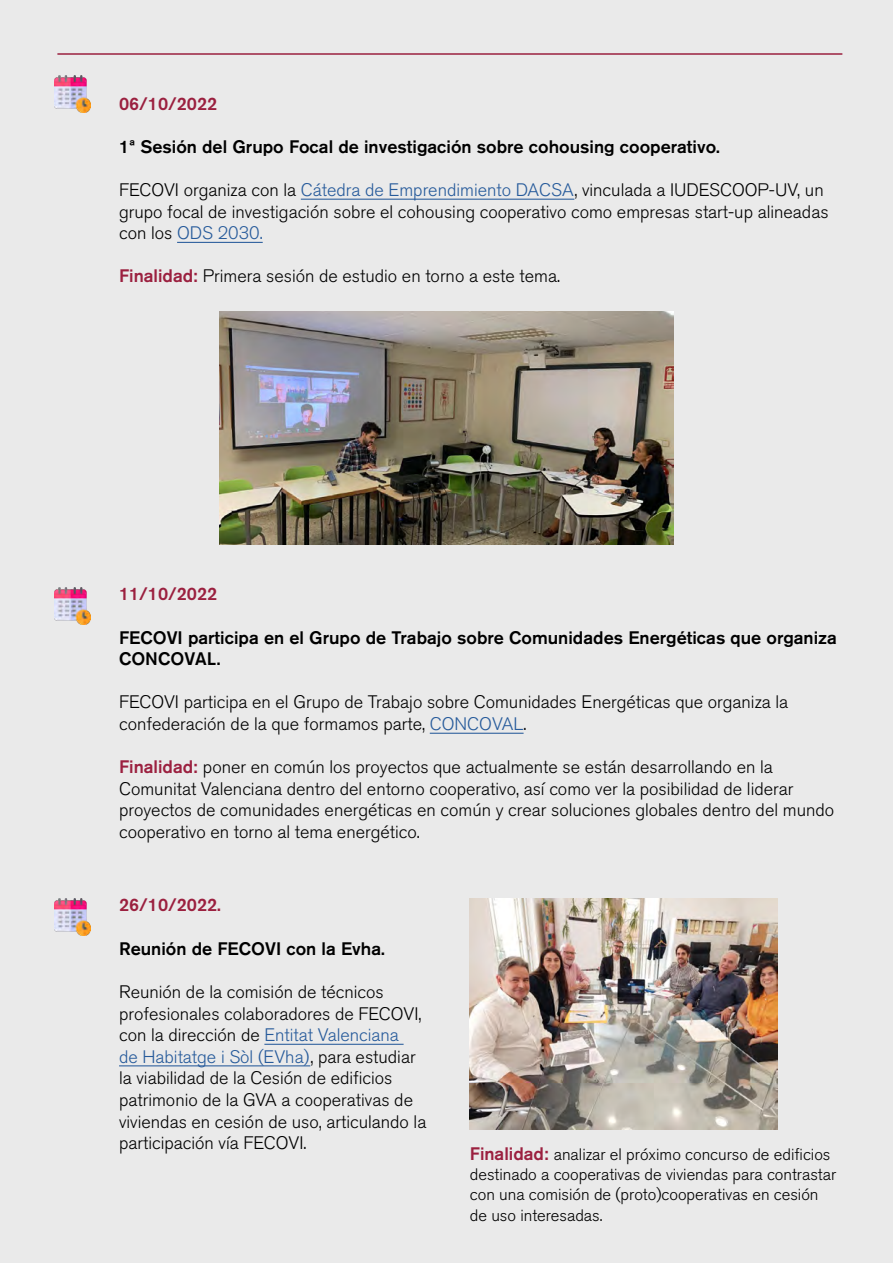
<style>
.page{position:relative;width:893px;height:1263px;background:#eaeaea}
.page>*{position:absolute;margin:0;border:0;box-sizing:border-box;transform-origin:0 0}
.t1{font:300 18px/21.6px "Akzidenz Grotesk BQ";color:#000}
.t2{font:500 18px/21.6px "Akzidenz Grotesk BQ";color:#000}
.t3{font:500 18px "Akzidenz Grotesk BQ";color:#9b203f}
.t4{font:300 16.5px/19.8px "Akzidenz Grotesk BQ";color:#000}
.s1{color:#275b9b}
.s2{font-weight:500;color:#9b203f}
.s3{font-weight:500;font-size:18px;color:#9b203f}
</style>
<div class="page">
<hr style="left:301px;top:199px;width:273px;height:1px;background:#275b9b">
<hr style="left:177px;top:242px;width:86px;height:1px;background:#275b9b">
<hr style="left:430px;top:733px;width:94px;height:1px;background:#275b9b">
<hr style="left:264px;top:1044px;width:140px;height:1px;background:#275b9b">
<hr style="left:119px;top:1065px;width:191px;height:1px;background:#275b9b">
<img style="left:219px;top:311px;width:454px;height:233px">
<img style="left:54px;top:75px;width:37px;height:37px">
<img style="left:54px;top:588px;width:37px;height:37px">
<img style="left:54px;top:899px;width:37px;height:37px">
<img style="left:470px;top:899px;width:307px;height:230px">
<hr style="left:57px;top:53px;width:785px;height:2px;background:#9b203f">
<p class="t3" style="left:119px;top:92px;width:100px">06/10/2022</p>
<p class="t2" style="left:119px;top:135px;width:602px">1ª Sesión del Grupo Focal de investigación sobre cohousing cooperativo.</p>
<p class="t1" style="left:119px;top:179px;width:711px">FECOVI organiza con la <span class="s1">Cátedra de Emprendimiento DACSA</span>, vinculada a IUDESCOOP-UV, un grupo focal de investigación sobre el cohousing cooperativo como empresas start-up alineadas con los <span class="s1">ODS 2030.</span></p>
<p class="t1" style="left:119px;top:266px;width:443px"><span class="s2">Finalidad:</span> Primera sesión de estudio en torno a este tema.</p>
<p class="t3" style="left:119px;top:583px;width:100px">11/10/2022</p>
<p class="t2" style="left:119px;top:626px;width:719px">FECOVI participa en el Grupo de Trabajo sobre Comunidades Energéticas que organiza<br>CONCOVAL.</p>
<p class="t1" style="left:119px;top:692px;width:671px">FECOVI participa en el Grupo de Trabajo sobre Comunidades Energéticas que organiza la confederación de la que formamos parte, <span class="s1">CONCOVAL</span>.</p>
<p class="t1" style="left:119px;top:757px;width:717px"><span class="s2">Finalidad:</span> poner en común los proyectos que actualmente se están desarrollando en la Comunitat Valenciana dentro del entorno cooperativo, así como ver la posibilidad de liderar proyectos de comunidades energéticas en común y crear soluciones globales dentro del mundo cooperativo en torno al tema energético.</p>
<p class="t3" style="left:119px;top:894px;width:103px">26/10/2022.</p>
<p class="t2" style="left:119px;top:937px;width:267px">Reunión de FECOVI con la Evha.</p>
<p class="t1" style="left:119px;top:981px;width:309px">Reunión de la comisión de técnicos profesionales colaboradores de FECOVI, con la dirección de <span class="s1">Entitat Valenciana<br>de Habitatge i Sòl (EVha)</span>, para estudiar la viabilidad de la Cesión de edificios patrimonio de la GVA a cooperativas de viviendas en cesión de uso, articulando la participación vía FECOVI.</p>
<p class="t4" style="left:470px;top:1145px;width:368px"><span class="s3">Finalidad:</span> analizar el próximo concurso de edificios destinado a cooperativas de viviendas para contrastar con una comisión de (proto)cooperativas en cesión</p>
<p class="t4" style="left:470px;top:1206px;width:134px">de uso interesadas.</p>
</div>
